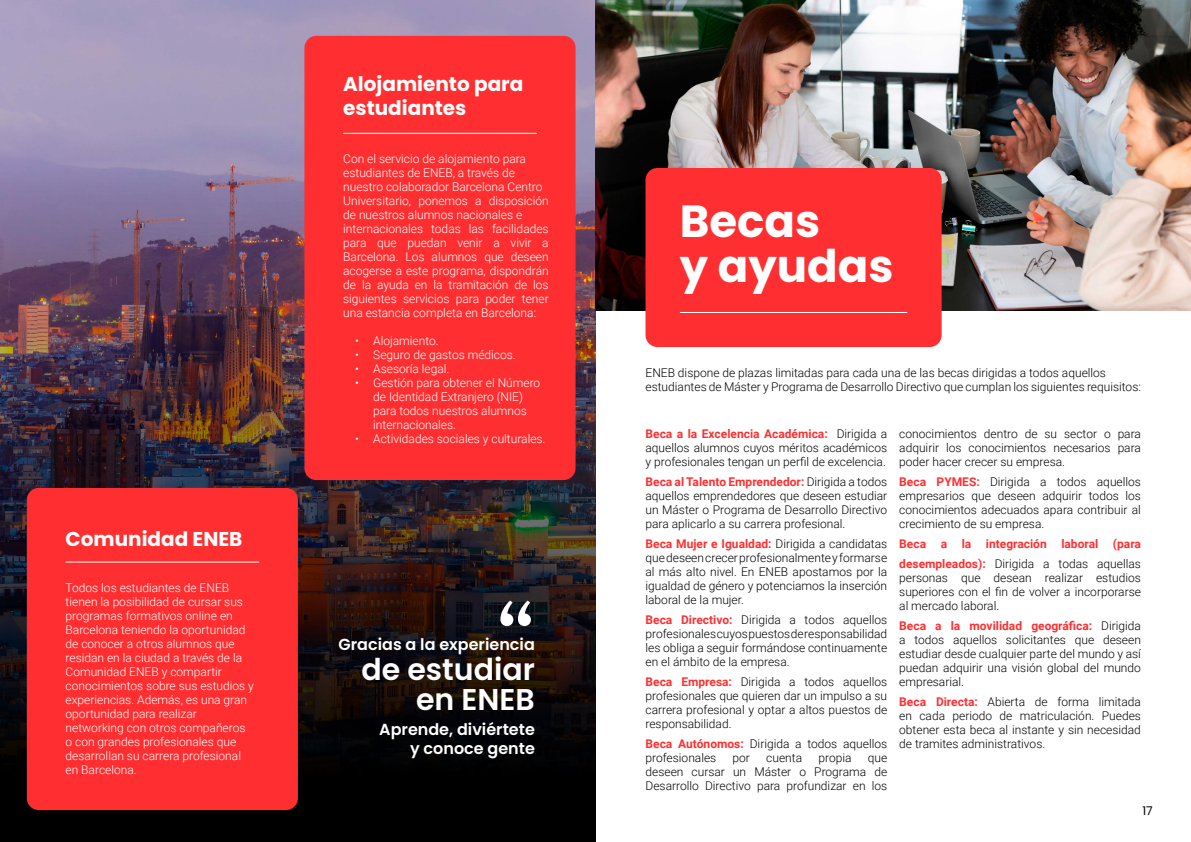
<style>
.page{position:relative;width:1191px;height:842px;background:#fff}
.page>*{position:absolute;margin:0;border:0;box-sizing:border-box;transform-origin:0 0}
.t1{font:100px "JUST Sans";color:#fff}
.t2{font:700 45px/45px "Poppins";color:#fff}
.t3{font:600 30px/30px "Poppins";color:#fff;text-align:right}
.t4{font:700 20px/24px "Poppins";color:#fff}
.t5{font:600 16px/19.2px "Poppins";color:#fff;text-align:right}
.t6{font:300 12px/14px "Roboto";color:#000;text-align:justify}
.t7{font:300 12px/14px "Roboto";color:#fff}
.t8{font:700 12px/20px "Roboto";color:#ff2f31}
.t9{font:12px "Poppins";color:#000}
.s1{font-weight:700;color:#ff2f31}
.s2{font-weight:300;color:#000}
</style>
<div class="page">
<img style="left:0;top:0;width:595px;height:842px">
<div style="left:304px;top:36px;width:271px;height:444px;background:#ff2f31;border-radius:12px"></div>
<hr style="left:343px;top:133px;width:194px;height:1px;background:#fff">
<div style="left:27px;top:488px;width:271px;height:322px;background:#ff2f31;border-radius:12px"></div>
<hr style="left:66px;top:561px;width:193px;height:1px;background:#fff">
<img style="left:596px;top:0;width:595px;height:310px">
<div style="left:645px;top:168px;width:296px;height:179px;background:#ff2f31;border-radius:12px"></div>
<hr style="left:680px;top:312px;width:227px;height:1px;background:#fff">
<h3 class="t4" style="left:66px;top:527px;width:178px">Comunidad ENEB</h3>
<p class="t7" style="left:66px;top:580px;width:190px">Todos los estudiantes de ENEB tienen la posibilidad de cursar sus programas formativos online en<br>Barcelona teniendo la oportunidad de conocer a otros alumnos que residan en la ciudad a través de la<br>Comunidad ENEB y compartir conocimientos sobre sus estudios y experiencias. Además, es una gran oportunidad para realizar networking con otros compañeros o con grandes profesionales que desarrollan su carrera profesional en Barcelona.</p>
<h3 class="t4" style="left:343px;top:72px;width:182px">Alojamiento para estudiantes</h3>
<p class="t7" style="left:343px;top:151px;width:207px">Con el servicio de alojamiento para estudiantes de ENEB, a través de nuestro colaborador Barcelona Centro Universitario, ponemos a disposición de nuestros alumnos nacionales e internacionales todas las facilidades para que puedan venir a vivir a Barcelona. Los alumnos que deseen acogerse a este programa, dispondrán de la ayuda en la tramitación de los siguientes servicios para poder tener una estancia completa en Barcelona:</p>
<p class="t7" style="left:355px;top:333px;width:85px">• Alojamiento.</p>
<p class="t7" style="left:355px;top:347px;width:162px">• Seguro de gastos médicos.</p>
<p class="t7" style="left:355px;top:361px;width:96px">• Asesoría legal.</p>
<p class="t7" style="left:373px;top:375px;width:169px;text-indent:-18px">• Gestión para obtener el Número de Identidad Extranjero (NIE) para todos nuestros alumnos internacionales.</p>
<p class="t7" style="left:355px;top:431px;width:192px">• Actividades sociales y culturales.</p>
<h1 class="t1" style="left:496px;top:574px;width:40px">“</h1>
<h3 class="t5" style="left:338px;top:635px;width:198px">Gracias a la experiencia</h3>
<h3 class="t3" style="left:361px;top:654px;width:175px">de estudiar en ENEB</h3>
<h3 class="t5" style="left:379px;top:719px;width:157px">Aprende, diviértete y conoce gente</h3>
<h2 class="t2" style="left:680px;top:199px;width:215px">Becas<br>y ayudas</h2>
<p class="t6" style="left:645px;top:365px;width:497px">ENEB dispone de plazas limitadas para cada una de las becas dirigidas a todos aquellos estudiantes de Máster y Programa de Desarrollo Directivo que cumplan los siguientes requisitos:</p>
<p class="t6" style="left:645px;top:426px;width:243px"><span class="s1">Beca a la Excelencia Académica:</span> Dirigida a aquellos alumnos cuyos méritos académicos y profesionales tengan un perfil de excelencia.</p>
<p class="t6" style="left:645px;top:474px;width:243px"><span class="s1">Beca al Talento Emprendedor:</span> Dirigida a todos aquellos emprendedores que deseen estudiar un Máster o Programa de Desarrollo Directivo para aplicarlo a su carrera profesional.</p>
<p class="t6" style="left:645px;top:536px;width:243px"><span class="s1">Beca Mujer e Igualdad:</span> Dirigida a candidatas que deseen crecer profesionalmente y formarse al más alto nivel. En ENEB apostamos por la igualdad de género y potenciamos la inserción laboral de la mujer.</p>
<p class="t6" style="left:645px;top:612px;width:243px"><span class="s1">Beca Directivo:</span> Dirigida a todos aquellos profesionales cuyos puestos de responsabilidad les obliga a seguir formándose continuamente en el ámbito de la empresa.</p>
<p class="t6" style="left:645px;top:674px;width:243px"><span class="s1">Beca Empresa:</span> Dirigida a todos aquellos profesionales que quieren dar un impulso a su carrera profesional y optar a altos puestos de responsabilidad.</p>
<p class="t6" style="left:645px;top:736px;width:243px"><span class="s1">Beca Autónomos:</span> Dirigida a todos aquellos profesionales</p>
<p class="t6" style="left:899px;top:426px;width:243px">conocimientos dentro de su sector o para adquirir los conocimientos necesarios para poder hacer crecer su empresa.</p>
<p class="t6" style="left:899px;top:474px;width:243px"><span class="s1">Beca PYMES:</span> Dirigida a todos aquellos empresarios que deseen adquirir todos los conocimientos adecuados apara contribuir al crecimiento de su empresa.</p>
<p class="t8" style="left:899px;top:533px;width:243px">Beca a la integración laboral (para desempleados): <span class="s2">Dirigida a todas aquellas</span></p>
<p class="t6" style="left:899px;top:570px;width:243px">personas que desean realizar estudios superiores con el fin de volver a incorporarse al mercado laboral.</p>
<p class="t6" style="left:899px;top:618px;width:243px"><span class="s1">Beca a la movilidad geográfica:</span> Dirigida a todos aquellos solicitantes que deseen estudiar desde cualquier parte del mundo y así puedan adquirir una visión global del mundo empresarial.</p>
<p class="t6" style="left:899px;top:694px;width:243px"><span class="s1">Beca Directa:</span> Abierta de forma limitada en cada periodo de matriculación. Puedes obtener esta beca al instante y sin necesidad de tramites administrativos.</p>
<p class="t6" style="left:732px;top:750px;width:19px">por</p>
<p class="t6" style="left:766px;top:750px;width:37px">cuenta</p>
<p class="t6" style="left:818px;top:750px;width:35px">propia</p>
<p class="t6" style="left:645px;top:750px;width:243px;text-indent:222px">que deseen cursar un Máster o Programa de Desarrollo Directivo para profundizar en los</p>
<p class="t9" style="left:1142px;top:803px;width:12px">17</p>
</div>
